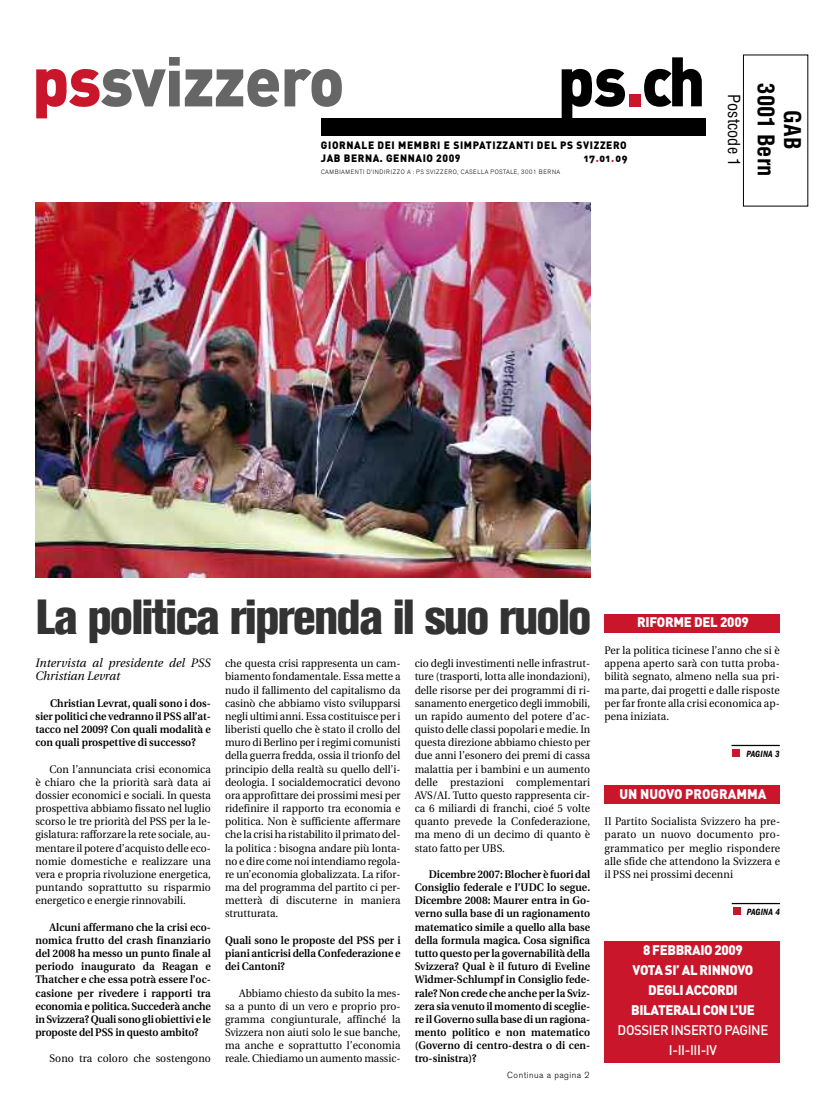
<style>
.page{position:relative;width:833px;height:1117px;background:#fff}
.page>*{position:absolute;margin:0;border:0;box-sizing:border-box;transform-origin:0 0}
.t1{font:900 68.75px "DIN";letter-spacing:-.015em;color:#666;scale:.95 1}
.t2{font:900 68.75px "DIN";color:#000;scale:.95 1}
.t3{font:800 condensed 48.75px "Akzidenz Grotesk BE";letter-spacing:-.04em;color:#333}
.t4{font:700 condensed 22.5px/26.2px "Helvetica";color:#000;text-align:center}
.t5{font:condensed 16.25px "Helvetica";color:#000}
.t6{font:900 13.75px/20px "DIN";letter-spacing:-.03em;color:#fff;text-align:center;scale:.96 1}
.t7{font:500 13.75px/20px "DIN";letter-spacing:-.025em;color:#fff;text-align:center;scale:.96 1}
.t8{font:900 13.75px "DIN";color:#fff;scale:.96 1}
.t9{font:italic 12.25px/13.1px "Utopia";letter-spacing:.01em;color:#000;scale:.96 1}
.t10{font:11px/13.1px "Utopia";letter-spacing:.01em;color:#000;text-align:justify;scale:.95 1}
.t11{font:600 11px/13.1px "Utopia";color:#000;text-align:justify;scale:.95 1}
.t12{font:900 10.62px/12.5px "DIN";letter-spacing:.06em;color:#000;scale:.96 1}
.t13{font:10.62px "DIN Black Alternate";color:#000;scale:.96 1}
.t14{font:italic 600 condensed 9.38px "Franklin Gothic";letter-spacing:.03em;color:#000;scale:.94 1}
.t15{font:300 8.75px "Akzidenz Grotesk BE";letter-spacing:.06em;color:#000}
.t16{font:300 6.25px "Akzidenz Grotesk BE";letter-spacing:.11em;color:#000;scale:.92 1}
.s1{color:#ca162b}
</style>
<div class="page">
<div style="left:321px;top:118px;width:384px;height:17px;background:#000"></div>
<div style="left:743px;top:55px;width:65px;height:151px;border:1px solid #000"></div>
<hr style="left:731px;top:744px;width:49px;height:2px;background:#000">
<div style="left:732px;top:749px;width:8px;height:7px;background:#ca162b"></div>
<div style="left:604px;top:613px;width:176px;height:19px;background:#ca162b"></div>
<div style="left:604px;top:941px;width:176px;height:121px;background:#ca162b"></div>
<hr style="left:731px;top:902px;width:49px;height:1px;background:#000">
<div style="left:733px;top:907px;width:7px;height:7px;background:#ca162b"></div>
<div style="left:604px;top:785px;width:176px;height:18px;background:#ca162b"></div>
<img style="left:35px;top:202px;width:555px;height:375px">
<h1 class="t1" style="left:32px;top:42px;width:330px"><span class="s1">ps</span>svizzero</h1>
<h1 class="t2" style="left:557px;top:42px;width:157px">ps<span class="s1">.</span>ch</h1>
<p class="t12" style="left:321px;top:139px;width:320px">GIORNALE DEI MEMBRI E SIMPATIZZANTI DEL PS SVIZZERO<br>JAB BERNA. GENNAIO 2009</p>
<p class="t13" style="left:584px;top:152px;width:47px">17<span class="s1">.</span>01<span class="s1">.</span>09</p>
<p class="t16" style="left:321px;top:169px;width:262px">CAMBIAMENTI D’INDIRIZZO A : PS SVIZZERO, CASELLA POSTALE, 3001 BERNA</p>
<h3 class="t5" style="left:743px;top:94px;width:73px;rotate:90deg">Postcode 1</h3>
<h3 class="t4" style="left:805px;top:83px;width:95px;rotate:90deg">GAB<br>3001 Bern</h3>
<h2 class="t3" style="left:35px;top:599px;width:557px">La politica riprenda il suo ruolo</h2>
<p class="t6" style="left:637px;top:612px;width:118px">RIFORME DEL 2009</p>
<p class="t9" style="left:35px;top:657px;width:184px">Intervista al presidente del PSS<br>Christian Levrat</p>
<p class="t11" style="left:35px;top:697px;width:186px;text-indent:15px">Christian Levrat, quali sono i dos&shy;sier politici che vedranno il PSS all’at&shy;tacco nel 2009? Con quali modalità e con quali prospettive di successo?</p>
<p class="t10" style="left:35px;top:763px;width:186px;text-indent:14px">Con l’annunciata crisi economica è chiaro che la priorità sarà data ai dossier economici e sociali. In questa prospettiva abbiamo fissato nel luglio scorso le tre priorità del PSS per la le&shy;gislatura: rafforzare la rete sociale, au&shy;mentare il potere d’acquisto delle eco&shy;nomie domestiche e realizzare una vera e propria rivoluzione energetica, puntando soprattutto su risparmio energetico e energie rinnovabili.</p>
<p class="t11" style="left:35px;top:921px;width:186px;text-indent:14px">Alcuni affermano che la crisi eco&shy;nomica frutto del crash finanziario del 2008 ha messo un punto finale al periodo inaugurato da Reagan e Thatcher e che essa potrà essere l’oc&shy;casione per rivedere i rapporti tra economia e politica. Succederà anche inSvizzera?Quali sonogliobiettivi e le proposte del PSS in questo ambito?</p>
<p class="t10" style="left:50px;top:1052px;width:171px">Sono tra coloro che sostengono</p>
<p class="t10" style="left:225px;top:657px;width:186px">che questa crisi rappresenta un cam&shy;biamento fondamentale. Essa mette a nudo il fallimento del capitalismo da casinò che abbiamo visto svilupparsi negli ultimi anni. Essa costituisce per i liberisti quello che è stato il crollo del muro di Berlino per i regimi comunisti della guerra fredda, ossia il trionfo del principio della realtà su quello dell’i&shy;deologia. I socialdemocratici devono ora approfittare dei prossimi mesi per ridefinire il rapporto tra economia e politica. Non è sufficiente affermare che la crisi ha ristabilito il primato del&shy;la politica : bisogna andare più lonta&shy;no e dire come noi intendiamo regola&shy;re un’economia globalizzata. La rifor&shy;ma del programma del partito ci per&shy;metterà di discuterne in maniera strutturata.</p>
<p class="t11" style="left:225px;top:934px;width:186px">Quali sono le proposte del PSS per i piani anticrisi della Confederazione e dei Cantoni?</p>
<p class="t10" style="left:225px;top:986px;width:186px;text-indent:14px">Abbiamo chiesto da subito la mes&shy;sa a punto di un vero e proprio pro&shy;gramma congiunturale, affinché la Svizzera non aiuti solo le sue banche, ma anche e soprattutto l’economia reale. Chiediamo un aumento massic-</p>
<p class="t10" style="left:415px;top:657px;width:186px">cio degli investimenti nelle infrastrut&shy;ture (trasporti, lotta alle inondazioni), delle risorse per dei programmi di ri&shy;sanamento energetico degli immobili, un rapido aumento del potere d’ac&shy;quisto delle classi popolari e medie. In questa direzione abbiamo chiesto per due anni l’esonero dei premi di cassa malattia per i bambini e un aumento delle prestazioni complementari AVS/AI. Tutto questo rappresenta cir&shy;ca 6 miliardi di franchi, cioé 5 volte quanto prevede la Confederazione, ma meno di un decimo di quanto è stato fatto per UBS.</p>
<p class="t11" style="left:415px;top:868px;width:186px;text-indent:14px">Dicembre 2007:Blocher è fuori dal Consiglio federale e l’UDC lo segue.<br>Dicembre 2008: Maurer entra in Go&shy;verno sulla base di un ragionamento matematico simile a quello alla base della formula magica. Cosa significa tutto questo per la governabilità della Svizzera? Qual è il futuro di Eveline Widmer-Schlumpf in Consiglio fede&shy;rale? Non crede che anche per la Sviz&shy;zera sia venuto il momento di sceglie&shy;re il Governo sulla base di un ragiona&shy;mento politico e non matematico (Governo di centro-destra o di cen&shy;tro-sinistra)?</p>
<p class="t15" style="left:507px;top:1070px;width:84px">Continua a pagina 2</p>
<p class="t10" style="left:604px;top:644px;width:186px">Per la politica ticinese l’anno che si è appena aperto sarà con tutta proba&shy;bilità segnato, almeno nella sua pri&shy;ma parte, dai progetti e dalle risposte per far fronte alla crisi economica ap&shy;pena iniziata.</p>
<p class="t14" style="left:746px;top:750px;width:37px">PAGINA 3</p>
<p class="t8" style="left:619px;top:785px;width:154px">UN NUOVO PROGRAMMA</p>
<p class="t10" style="left:604px;top:815px;width:186px">Il Partito Socialista Svizzero ha pre&shy;parato un nuovo documento pro&shy;grammatico per meglio rispondere alle sfide che attendono la Svizzera e il PSS nei prossimi decenni</p>
<p class="t14" style="left:746px;top:908px;width:37px">PAGINA 4</p>
<p class="t6" style="left:631px;top:940px;width:130px">8 FEBBRAIO 2009<br>VOTA SI’ AL RINNOVO<br>DEGLI ACCORDI<br>BILATERALI CON L’UE</p>
<p class="t7" style="left:617px;top:1020px;width:158px">DOSSIER INSERTO PAGINE<br>I-II-III-IV</p>
</div>
